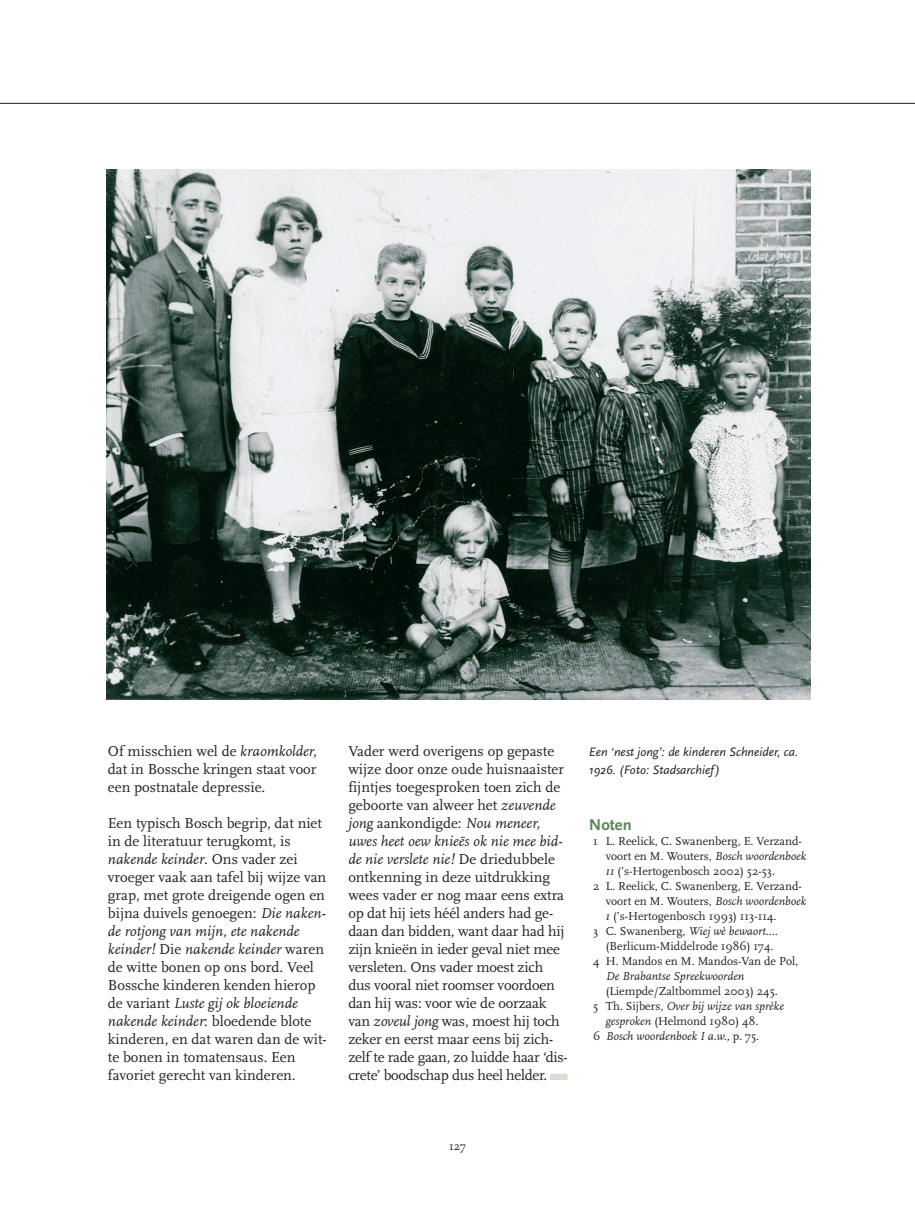
<style>
.page{position:relative;width:915px;height:1212px;background:#fff}
.page>*{position:absolute;margin:0;border:0;box-sizing:border-box;transform-origin:0 0}
.t1{font:700 16.5px "Scala Sans";color:#5a8657}
.t2{font:15px/18px "Scala";color:#231f20}
.t3{font:italic 12.75px/18px "Scala Sans";color:#231f20}
.t4{font:12px "Scala";color:#231f20}
.t5{font:italic 12px "Scala";color:#231f20}
.s1{font-style:italic}
.s2{color:#d4dfd1}
.s3{font-family:"Scala Caps";font-style:italic}
.s4{font-style:normal}
</style>
<div class="page">
<img style="left:106px;top:170px;width:704px;height:530px">
<hr style="left:0;top:103px;width:914px;height:1px;background:#231f20">
<p class="t2" style="left:108px;top:743px;width:210px;text-align:justify">Of misschien wel de <span class="s1">kraomkolder, </span>dat in Bossche kringen staat voor een postnatale depressie.</p>
<p class="t2" style="left:108px;top:815px;width:220px">Een typisch Bosch begrip, dat niet in de literatuur terugkomt, is <span class="s1">nakende keinder</span>. Ons vader zei vroeger vaak aan tafel bij wijze van grap, met grote dreigende ogen en bijna duivels genoegen: <span class="s1">Die naken&shy;de rotjong van mijn, ete nakende keinder!</span> Die <span class="s1">nakende keinder</span> waren de witte bonen op ons bord. Veel<br>Bossche kinderen kenden hierop de variant <span class="s1">Luste gij ok bloeiende nakende keinder</span>: bloedende blote kinderen, en dat waren dan de wit&shy;te bonen in tomatensaus. Een favoriet gerecht van kinderen.</p>
<p class="t2" style="left:348px;top:743px;width:221px">Vader werd overigens op gepaste wijze door onze oude huisnaaister fijntjes toegesproken toen zich de geboorte van alweer het <span class="s1">zeuvende jong</span> aankondigde: <span class="s1">Nou meneer, uwes heet oew knieës ok nie mee bid&shy;de nie verslete nie!</span> De driedubbele ontkenning in deze uitdrukking wees vader er nog maar eens extra op dat hij iets héél anders had ge&shy;daan dan bidden, want daar had hij zijn knieën in ieder geval niet mee versleten. Ons vader moest zich dus vooral niet roomser voordoen dan hij was: voor wie de oorzaak van <span class="s1">zoveul jong</span> was, moest hij toch zeker en eerst maar eens bij zich&shy;zelf te rade gaan, zo luidde haar ‘dis&shy;crete’ boodschap dus heel helder. <span class="s2">■■■</span></p>
<p class="t3" style="left:588px;top:744px;width:211px">Een ‘nest jong’: de kinderen Schneider, ca.<br>1926. (Foto: Stadsarchief)</p>
<p class="t1" style="left:588px;top:818px;width:44px">Noten</p>
<p class="t4" style="left:593px;top:836px;width:210px">1 L. Reelick, C. Swanenberg, E. Verzand-</p>
<p class="t4" style="left:605px;top:851px;width:202px">voort en M. Wouters, <span class="s1">Bosch woordenboek</span></p>
<p class="t4" style="left:605px;top:866px;width:171px"><span class="s3">ii</span> (’s-Hertogenbosch 2002) 52-53.</p>
<p class="t4" style="left:593px;top:881px;width:210px">2 L. Reelick, C. Swanenberg, E. Verzand-</p>
<p class="t4" style="left:605px;top:896px;width:202px">voort en M. Wouters, <span class="s1">Bosch woordenboek</span></p>
<p class="t4" style="left:605px;top:911px;width:172px"><span class="s3">i</span> (’s-Hertogenbosch 1993) 113-114.</p>
<p class="t5" style="left:593px;top:926px;width:186px"><span class="s4">3 C. Swanenberg,</span> Wiej wè bewaort….</p>
<p class="t4" style="left:605px;top:941px;width:169px">(Berlicum-Middelrode 1986) 174.</p>
<p class="t4" style="left:593px;top:956px;width:207px">4 H. Mandos en M. Mandos-Van de Pol,</p>
<p class="t5" style="left:605px;top:971px;width:140px">De Brabantse Spreekwoorden</p>
<p class="t4" style="left:605px;top:986px;width:173px">(Liempde/Zaltbommel 2003) 245.</p>
<p class="t5" style="left:593px;top:1001px;width:192px"><span class="s4">5 Th. Sijbers,</span> Over bij wijze van sprèke</p>
<p class="t4" style="left:605px;top:1016px;width:154px"><span class="s1">gesproken</span> (Helmond 1980) 48.</p>
<p class="t5" style="left:593px;top:1031px;width:168px"><span class="s4">6</span> Bosch woordenboek I a.w., <span class="s4">p. 75.</span></p>
<p class="t4" style="left:449px;top:1141px;width:18px">127</p>
</div>
